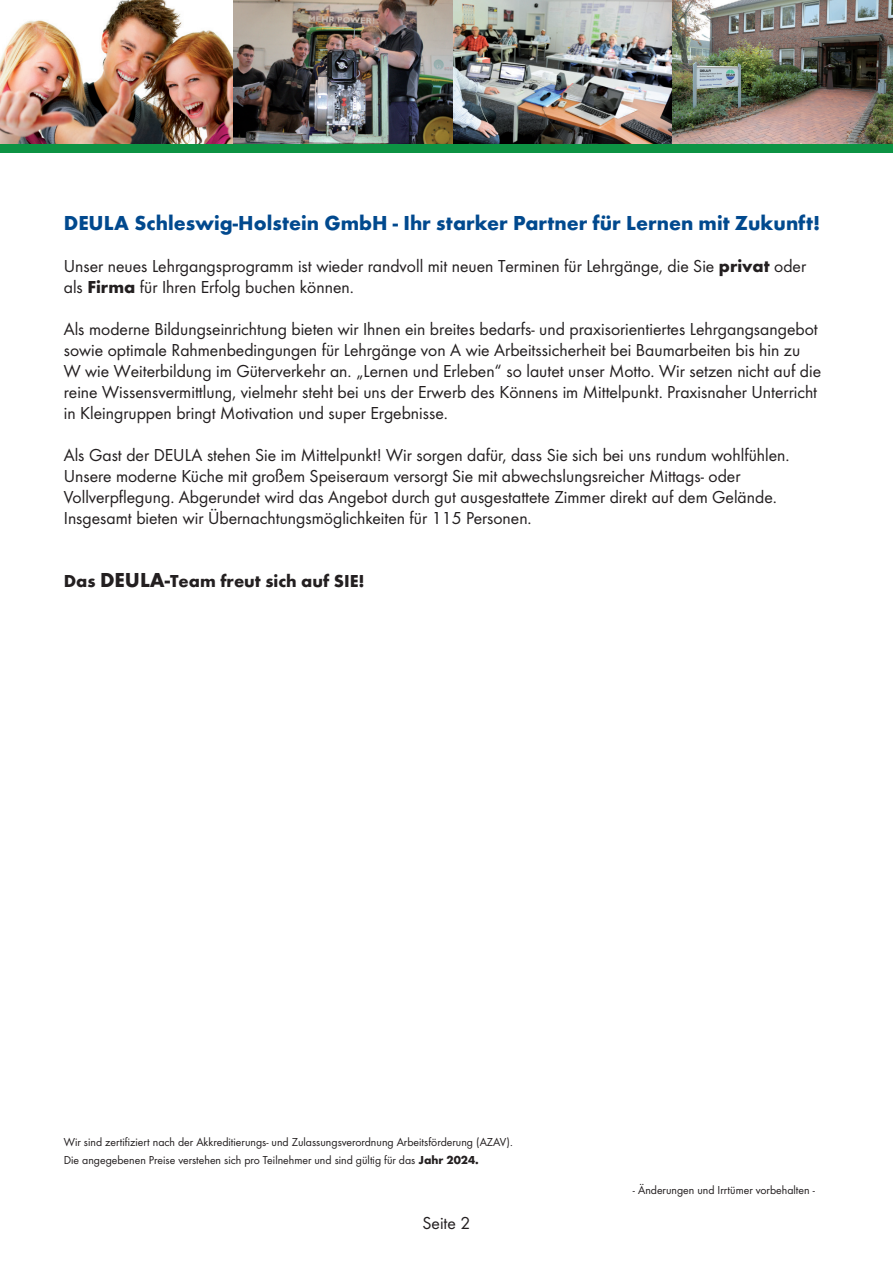
<style>
.page{position:relative;width:893px;height:1263px;background:#fff}
.page>*{position:absolute;margin:0;border:0;box-sizing:border-box;transform-origin:0 0}
.t1{font:700 21px "Futura";color:#01498e}
.t2{font:18px/21px "Futura Boo";color:#231f20}
.t3{font:700 18px "Futura";color:#231f20}
.t4{font:12px/18px "Futura Boo";color:#231f20}
.s1{font-family:"Futura";font-weight:700}
.s2{font-size:21px}
</style>
<div class="page">
<img style="left:235px;top:0;width:438px;height:145px">
<img style="left:0;top:0;width:235px;height:145px">
<img style="left:673px;top:0;width:220px;height:145px">
<div style="left:0;top:145px;width:893px;height:8px;background:#0d9344"></div>
<p class="t1" style="left:64px;top:210px;width:758px">DEULA Schleswig-Holstein GmbH - Ihr starker Partner für Lernen mit Zukunft!</p>
<p class="t2" style="left:64px;top:256px;width:744px">Unser neues Lehrgangsprogramm ist wieder randvoll mit neuen Terminen für Lehrgänge, die Sie <span class="s1">privat</span> oder als <span class="s1">Firma</span> für Ihren Erfolg buchen können.</p>
<p class="t2" style="left:64px;top:319px;width:759px">Als moderne Bildungseinrichtung bieten wir Ihnen ein breites bedarfs- und praxisorientiertes Lehrgangsangebot sowie optimale Rahmenbedingungen für Lehrgänge von A wie Arbeitssicherheit bei Baumarbeiten bis hin zu W wie Weiterbildung im Güterverkehr an. „Lernen und Erleben“ so lautet unser Motto. Wir setzen nicht auf die reine Wissensvermittlung, vielmehr steht bei uns der Erwerb des Könnens im Mittelpunkt. Praxisnaher Unterricht in Kleingruppen bringt Motivation und super Ergebnisse.</p>
<p class="t2" style="left:64px;top:445px;width:727px">Als Gast der DEULA stehen Sie im Mittelpunkt! Wir sorgen dafür, dass Sie sich bei uns rundum wohlfühlen.<br>Unsere moderne Küche mit großem Speiseraum versorgt Sie mit abwechslungsreicher Mittags- oder Vollverpflegung. Abgerundet wird das Angebot durch gut ausgestattete Zimmer direkt auf dem Gelände.<br>Insgesamt bieten wir Übernachtungsmöglichkeiten für 115 Personen.</p>
<p class="t3" style="left:64px;top:570px;width:302px">Das <span class="s2">DEULA-</span>Team freut sich auf SIE!</p>
<p class="t4" style="left:64px;top:1132px;width:450px">Wir sind zertifiziert nach der Akkreditierungs- und Zulassungsverordnung Arbeitsförderung (AZAV).<br>Die angegebenen Preise verstehen sich pro Teilnehmer und sind gültig für das <span class="s1">Jahr 2024.</span></p>
<p class="t2" style="left:423px;top:1213px;width:49px">Seite 2</p>
<p class="t4" style="left:633px;top:1181px;width:183px">- Änderungen und Irrtümer vorbehalten -</p>
</div>
